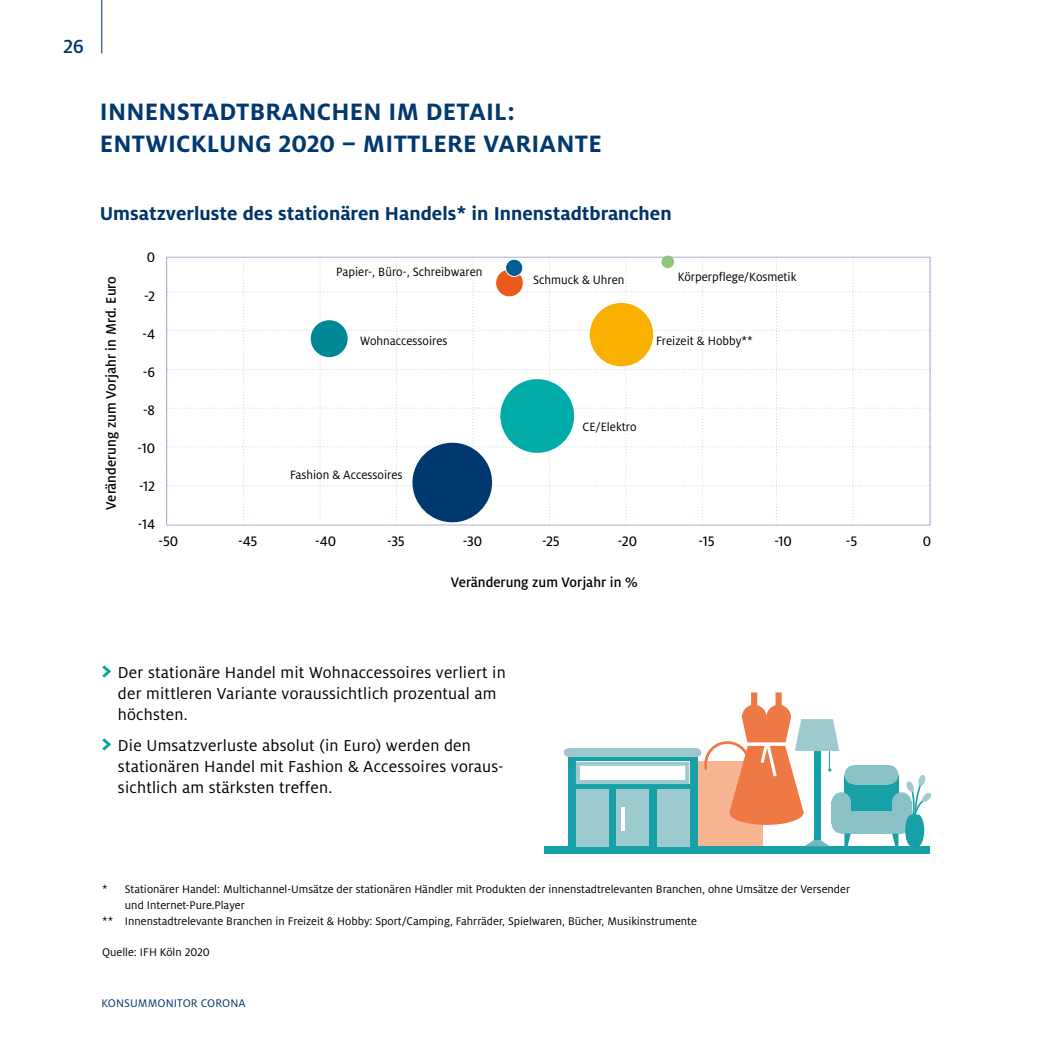
<style>
.page{position:relative;width:1042px;height:1042px;background:#fff}
.page>*{position:absolute;margin:0;border:0;box-sizing:border-box;transform-origin:0 0}
.t1{font:700 26.25px/31.5px "Milo OT";letter-spacing:.01em;color:#003970}
.t2{font:500 21px "Milo OT";color:#003569}
.t3{font:700 20.65px "Milo OT";color:#003569}
.t4{font:17.5px/21px "Milo OT";letter-spacing:.01em;color:#000}
.t5{font:500 15.22px "Milo OT";color:#000;scale:.96 1}
.t6{font:15.22px "Milo OT Text";color:#000;scale:.96 1}
.t7{font:13.3px "Milo OT";color:#000;scale:.96 1}
.t8{font:12.25px "Milo OT";color:#000}
.t9{font:12.25px "Milo OT";letter-spacing:.01em;color:#003569}
</style>
<div class="page">
<svg style="left:102px;top:665px;width:9px;height:12px"></svg>
<svg style="left:102px;top:738px;width:9px;height:12px"></svg>
<svg style="left:168px;top:257px;width:763px;height:268px"></svg>
<div style="left:661px;top:256px;width:13px;height:12px;background:#90c37c;border-radius:50%"></div>
<div style="left:496px;top:270px;width:27px;height:26px;background:#eb5a1d;border-radius:50%"></div>
<div style="left:590px;top:303px;width:63px;height:63px;background:#f9b000;border-radius:50%"></div>
<div style="left:500px;top:379px;width:74px;height:74px;background:#00aba8;border-radius:50%"></div>
<div style="left:412px;top:443px;width:80px;height:79px;background:#003970;border-radius:50%"></div>
<div style="left:311px;top:320px;width:37px;height:37px;background:#008795;border-radius:50%"></div>
<div style="left:505px;top:259px;width:18px;height:17px;background:#005d96;border-radius:50%"></div>
<div style="left:505px;top:259px;width:18px;height:18px;border:1px solid #fff;border-radius:50%"></div>
<div style="left:692px;top:761px;width:71px;height:92px;background:#f7b691"></div>
<div style="left:844px;top:775px;width:54px;height:58px;background:#17a0a6"></div>
<div style="left:892px;top:792px;width:19px;height:19px;background:#8bc2c7;border-radius:50%"></div>
<div style="left:831px;top:792px;width:20px;height:19px;background:#8bc2c7;border-radius:50%"></div>
<svg style="left:831px;top:814px;width:20px;height:19px"></svg>
<div style="left:892px;top:814px;width:19px;height:19px;background:#8bc2c7;border-radius:50%"></div>
<svg style="left:844px;top:765px;width:19px;height:19px"></svg>
<div style="left:879px;top:765px;width:19px;height:19px;background:#8bc2c7;border-radius:50%"></div>
<div style="left:854px;top:765px;width:35px;height:19px;background:#8bc2c7"></div>
<div style="left:841px;top:811px;width:60px;height:22px;background:#8bc2c7"></div>
<div style="left:892px;top:802px;width:19px;height:22px;background:#8bc2c7"></div>
<div style="left:831px;top:802px;width:20px;height:22px;background:#8bc2c7"></div>
<svg style="left:844px;top:833px;width:7px;height:13px"></svg>
<svg style="left:892px;top:833px;width:6px;height:13px"></svg>
<svg style="left:905px;top:775px;width:27px;height:71px"></svg>
<div style="left:544px;top:846px;width:386px;height:7px;background:#17a0a6"></div>
<svg style="left:805px;top:840px;width:24px;height:6px"></svg>
<div style="left:814px;top:751px;width:6px;height:89px;background:#17a0a6"></div>
<svg style="left:704px;top:692px;width:135px;height:133px"></svg>
<svg style="left:568px;top:757px;width:129px;height:89px;background:#24a4aa"></svg>
<div style="left:568px;top:748px;width:129px;height:9px;background:#9dcace"></div>
<div style="left:693px;top:748px;width:8px;height:9px;background:#a4c2d7;border-radius:50%"></div>
<div style="left:564px;top:748px;width:8px;height:9px;background:#a4c2d7;border-radius:50%"></div>
<div style="left:616px;top:789px;width:33px;height:57px;background:#9dcace"></div>
<svg style="left:576px;top:762px;width:113px;height:24px"></svg>
<div style="left:657px;top:789px;width:32px;height:57px;background:#9dcace"></div>
<div style="left:576px;top:789px;width:32px;height:57px;background:#9dcace"></div>
<hr style="left:621px;top:807px;width:4px;height:23px;background:#fff">
<hr style="left:101px;top:0;width:1px;height:53px;background:#003569">
<h2 class="t2" style="left:63px;top:35px;width:23px">26</h2>
<h1 class="t1" style="left:100px;top:96px;width:503px">INNENSTADTBRANCHEN IM DETAIL:<br>ENTWICKLUNG 2020 – MITTLERE VARIANTE</h1>
<h3 class="t3" style="left:100px;top:202px;width:573px">Umsatzverluste des stationären Handels* in Innenstadtbranchen</h3>
<p class="t6" style="left:147px;top:249px;width:10px">0</p>
<p class="t6" style="left:144px;top:287px;width:13px">-2</p>
<p class="t6" style="left:142px;top:325px;width:15px">-4</p>
<p class="t6" style="left:143px;top:363px;width:14px">-6</p>
<p class="t6" style="left:143px;top:402px;width:14px">-8</p>
<p class="t6" style="left:138px;top:440px;width:20px">-10</p>
<p class="t6" style="left:139px;top:478px;width:18px">-12</p>
<p class="t6" style="left:138px;top:516px;width:19px">-14</p>
<p class="t6" style="left:159px;top:532px;width:22px">-50</p>
<p class="t6" style="left:238px;top:532px;width:21px">-45</p>
<p class="t6" style="left:315px;top:532px;width:23px">-40</p>
<p class="t6" style="left:387px;top:532px;width:20px">-35</p>
<p class="t6" style="left:463px;top:532px;width:22px">-30</p>
<p class="t6" style="left:542px;top:532px;width:20px">-25</p>
<p class="t6" style="left:618px;top:532px;width:22px">-20</p>
<p class="t6" style="left:698px;top:532px;width:18px">-15</p>
<p class="t6" style="left:774px;top:532px;width:20px">-10</p>
<p class="t6" style="left:846px;top:532px;width:13px">-5</p>
<p class="t6" style="left:923px;top:532px;width:10px">0</p>
<p class="t7" style="left:336px;top:265px;width:154px">Papier-, Büro-, Schreibwaren</p>
<p class="t7" style="left:678px;top:269px;width:125px">Körperpflege/Kosmetik</p>
<p class="t7" style="left:533px;top:273px;width:97px">Schmuck &amp; Uhren</p>
<p class="t5" style="left:103px;top:509px;width:245px;rotate:-90deg">Veränderung zum Vorjahr in Mrd. Euro</p>
<p class="t7" style="left:360px;top:334px;width:92px">Wohnaccessoires</p>
<p class="t7" style="left:656px;top:334px;width:102px">Freizeit &amp; Hobby**</p>
<p class="t7" style="left:582px;top:419px;width:58px">CE/Elektro</p>
<p class="t7" style="left:290px;top:468px;width:119px">Fashion &amp; Accessoires</p>
<p class="t5" style="left:451px;top:573px;width:196px">Veränderung zum Vorjahr in %</p>
<h3 class="t4" style="left:118px;top:662px;width:389px">Der stationäre Handel mit Wohnaccessoires verliert in der mittleren Variante voraussichtlich prozentual am höchsten.</h3>
<h3 class="t4" style="left:118px;top:735px;width:387px">Die Umsatzverluste absolut (in Euro) werden den stationären Handel mit Fashion &amp; Accessoires voraus&shy;sichtlich am stärksten treffen.</h3>
<p class="t8" style="left:102px;top:883px;width:749px">* Stationärer Handel: Multichannel-Umsätze der stationären Händler mit Produkten der innenstadtrelevanten Branchen, ohne Umsätze der Versender</p>
<p class="t8" style="left:125px;top:898px;width:121px">und Internet-Pure.Player</p>
<p class="t8" style="left:102px;top:914px;width:596px">** Innenstadtrelevante Branchen in Freizeit &amp; Hobby: Sport/Camping, Fahrräder, Spielwaren, Bücher, Musikinstrumente</p>
<p class="t8" style="left:102px;top:946px;width:109px">Quelle: IFH Köln 2020</p>
<p class="t9" style="left:101px;top:996px;width:146px">KONSUMMONITOR CORONA</p>
</div>
